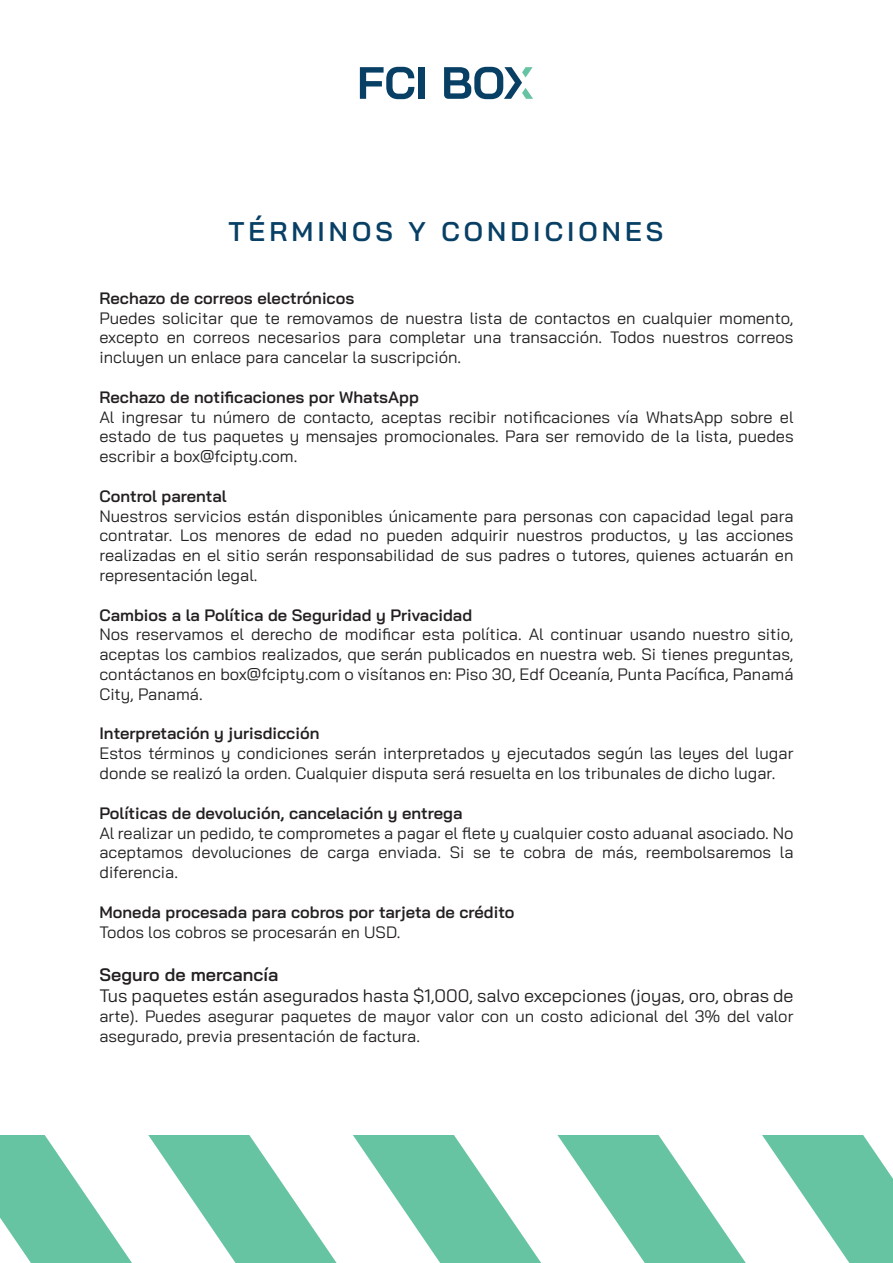
<style>
.page{position:relative;width:893px;height:1263px;background:#fff}
.page>*{position:absolute;margin:0;border:0;box-sizing:border-box;transform-origin:0 0}
.t1{font:600 27px "Bai Jamjuree";letter-spacing:.15em;color:#083f65}
.t2{font:18px "Bai Jamjuree";color:#231f20}
.t3{font:600 18px "Bai Jamjuree";color:#231f20}
.t4{font:16.5px/19.8px "Bai Jamjuree";color:#231f20;text-align:justify}
.t5{font:600 16.5px "Bai Jamjuree";color:#231f20}
</style>
<div class="page">
<svg style="left:360px;top:67px;width:54px;height:32px"></svg>
<div style="left:419px;top:67px;width:6px;height:32px;background:#083f65"></div>
<svg style="left:444px;top:67px;width:89px;height:32px"></svg>
<svg style="left:0;top:1135px;width:893px;height:128px"></svg>
<h1 class="t1" style="left:228px;top:216px;width:436px">TÉRMINOS Y CONDICIONES</h1>
<p class="t5" style="left:99px;top:288px;width:256px">Rechazo de correos electrónicos</p>
<p class="t4" style="left:99px;top:308px;width:695px">Puedes solicitar que te removamos de nuestra lista de contactos en cualquier momento, excepto en correos necesarios para completar una transacción. Todos nuestros correos incluyen un enlace para cancelar la suscripción.</p>
<p class="t5" style="left:99px;top:387px;width:321px">Rechazo de notificaciones por WhatsApp</p>
<p class="t4" style="left:99px;top:407px;width:696px">Al ingresar tu número de contacto, aceptas recibir notificaciones vía WhatsApp sobre el estado de tus paquetes y mensajes promocionales. Para ser removido de la lista, puedes escribir a box@fcipty.com.</p>
<p class="t5" style="left:99px;top:486px;width:129px">Control parental</p>
<p class="t4" style="left:99px;top:506px;width:696px">Nuestros servicios están disponibles únicamente para personas con capacidad legal para contratar. Los menores de edad no pueden adquirir nuestros productos, y las acciones realizadas en el sitio serán responsabilidad de sus padres o tutores, quienes actuarán en representación legal.</p>
<p class="t5" style="left:99px;top:605px;width:374px">Cambios a la Política de Seguridad y Privacidad</p>
<p class="t4" style="left:99px;top:625px;width:696px">Nos reservamos el derecho de modificar esta política. Al continuar usando nuestro sitio, aceptas los cambios realizados, que serán publicados en nuestra web. Si tienes preguntas, contáctanos en box@fcipty.com o visítanos en: Piso 30, Edf Oceanía, Punta Pacífica, Panamá City, Panamá.</p>
<p class="t5" style="left:99px;top:724px;width:221px">Interpretación y jurisdicción</p>
<p class="t4" style="left:99px;top:743px;width:695px">Estos términos y condiciones serán interpretados y ejecutados según las leyes del lugar donde se realizó la orden. Cualquier disputa será resuelta en los tribunales de dicho lugar.</p>
<p class="t5" style="left:99px;top:803px;width:365px">Políticas de devolución, cancelación y entrega</p>
<p class="t4" style="left:99px;top:823px;width:696px">Al realizar un pedido, te comprometes a pagar el flete y cualquier costo aduanal asociado. No aceptamos devoluciones de carga enviada. Si se te cobra de más, reembolsaremos la diferencia.</p>
<p class="t5" style="left:99px;top:902px;width:416px">Moneda procesada para cobros por tarjeta de crédito</p>
<p class="t4" style="left:99px;top:922px;width:302px">Todos los cobros se procesarán en USD.</p>
<p class="t3" style="left:99px;top:964px;width:180px">Seguro de mercancía</p>
<p class="t2" style="left:99px;top:980px;width:695px">Tus paquetes están asegurados hasta $1,000, salvo excepciones (joyas, oro, obras de</p>
<p class="t4" style="left:99px;top:1006px;width:695px">arte). Puedes asegurar paquetes de mayor valor con un costo adicional del 3% del valor asegurado, previa presentación de factura.</p>
</div>
